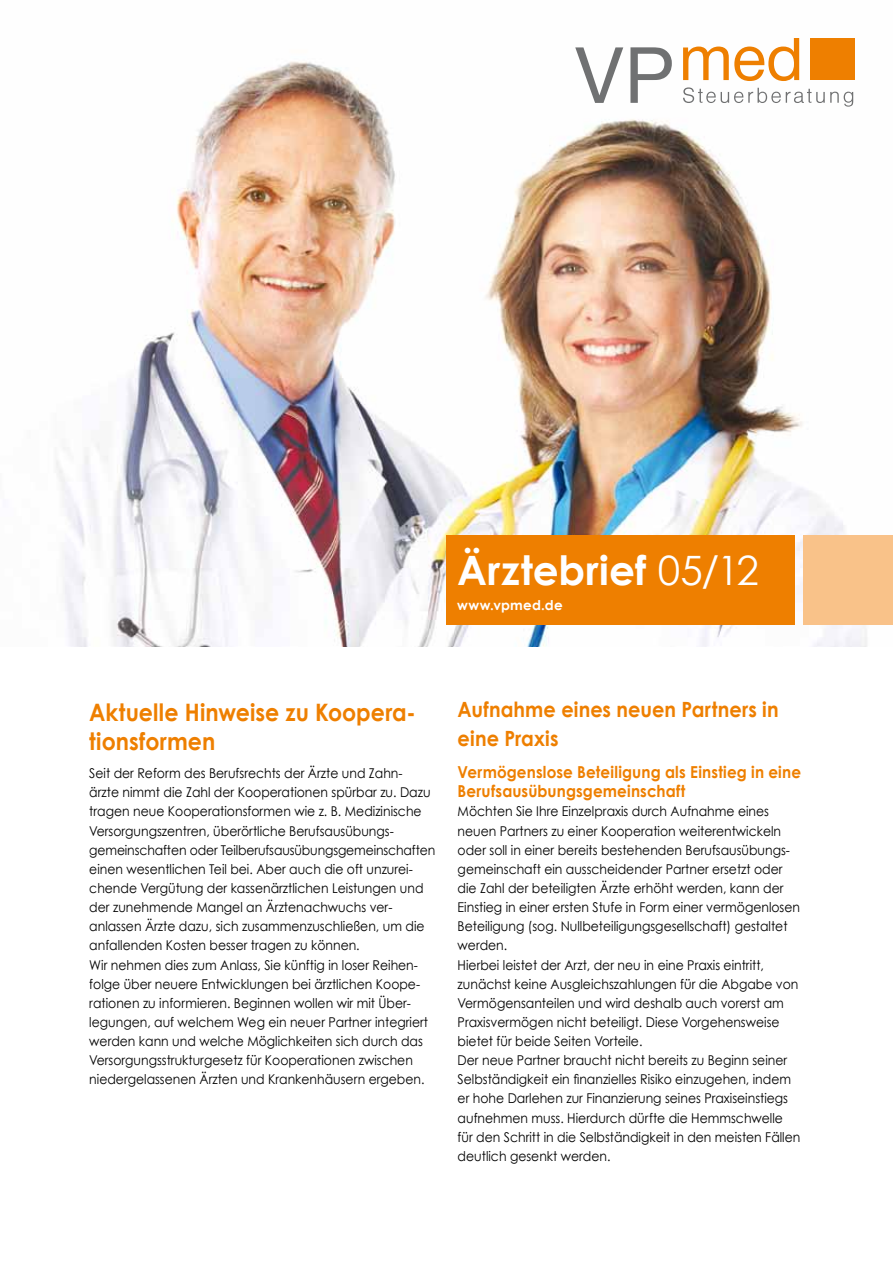
<style>
.page{position:relative;width:893px;height:1263px;background:#fff}
.page>*{position:absolute;margin:0;border:0;box-sizing:border-box;transform-origin:0 0}
.t1{font:700 40.5px "Century Gothic";letter-spacing:.01em;color:#fff}
.t2{font:700 24px/28.8px "Century Gothic";letter-spacing:.005em;color:#ee7f00;scale:.92 1}
.t3{font:700 21px/28.8px "Century Gothic";letter-spacing:.005em;color:#ee7f00;scale:.92 1}
.t4{font:700 16.5px/19.2px "Century Gothic";letter-spacing:.01em;color:#ee7f00;scale:.92 1}
.t5{font:13.5px/19.2px "Century Gothic";color:#000;scale:.92 1}
.t6{font:700 13.5px "Century Gothic";letter-spacing:.015em;color:#fff}
.s1{font-weight:400}
</style>
<div class="page">
<img style="left:56px;top:38px;width:837px;height:608px">
<div style="left:804px;top:536px;width:89px;height:89px;background:#f9c289"></div>
<div style="left:446px;top:536px;width:349px;height:89px;background:#ee7f00"></div>
<svg style="left:575px;top:47px;width:48px;height:56px"></svg>
<svg style="left:630px;top:47px;width:42px;height:56px"></svg>
<svg style="left:683px;top:38px;width:116px;height:43px"></svg>
<svg style="left:683px;top:87px;width:170px;height:20px"></svg>
<div style="left:810px;top:38px;width:45px;height:42px;background:#ee7f00"></div>
<h1 class="t1" style="left:457px;top:545px;width:303px">Ärztebrief <span class="s1">05/12</span></h1>
<p class="t6" style="left:457px;top:597px;width:107px">www.vpmed.de</p>
<h2 class="t2" style="left:89px;top:697px;width:356px">Aktuelle Hinweise zu Koopera&shy;tionsformen</h2>
<p class="t5" style="left:89px;top:763px;width:378px">Seit der Reform des Berufsrechts der Ärzte und Zahn&shy;ärzte nimmt die Zahl der Kooperationen spürbar zu. Dazu tragen neue Kooperationsformen wie z. B. Medizinische Versorgungszentren, überörtliche Berufsausübungs&shy;gemeinschaften oder Teilberufsausübungsgemeinschaften einen wesentlichen Teil bei. Aber auch die oft unzurei&shy;chende Vergütung der kassenärztlichen Leistungen und der zunehmende Mangel an Ärztenachwuchs ver&shy;anlassen Ärzte dazu, sich zusammenzuschließen, um die anfallenden Kosten besser tragen zu können.<br>Wir nehmen dies zum Anlass, Sie künftig in loser Reihen&shy;folge über neuere Entwicklungen bei ärztlichen Koope&shy;rationen zu informieren. Beginnen wollen wir mit Über&shy;legungen, auf welchem Weg ein neuer Partner integriert werden kann und welche Möglichkeiten sich durch das Versorgungsstrukturgesetz für Kooperationen zwischen niedergelassenen Ärzten und Krankenhäusern ergeben.</p>
<h3 class="t3" style="left:458px;top:695px;width:350px">Aufnahme eines neuen Partners in eine Praxis</h3>
<p class="t4" style="left:458px;top:762px;width:375px">Vermögenslose Beteiligung als Einstieg in eine<br>Berufsausübungsgemeinschaft</p>
<p class="t5" style="left:458px;top:802px;width:374px">Möchten Sie Ihre Einzelpraxis durch Aufnahme eines neuen Partners zu einer Kooperation weiterentwickeln oder soll in einer bereits bestehenden Berufsausübungs&shy;gemeinschaft ein ausscheidender Partner ersetzt oder die Zahl der beteiligten Ärzte erhöht werden, kann der Einstieg in einer ersten Stufe in Form einer vermögenlosen Beteiligung (sog. Nullbeteiligungsgesellschaft) gestaltet werden.<br>Hierbei leistet der Arzt, der neu in eine Praxis eintritt, zunächst keine Ausgleichszahlungen für die Abgabe von Vermögensanteilen und wird deshalb auch vorerst am Praxisvermögen nicht beteiligt. Diese Vorgehensweise bietet für beide Seiten Vorteile.<br>Der neue Partner braucht nicht bereits zu Beginn seiner Selbständigkeit ein finanzielles Risiko einzugehen, indem er hohe Darlehen zur Finanzierung seines Praxiseinstiegs aufnehmen muss. Hierdurch dürfte die Hemmschwelle für den Schritt in die Selbständigkeit in den meisten Fällen deutlich gesenkt werden.</p>
</div>
